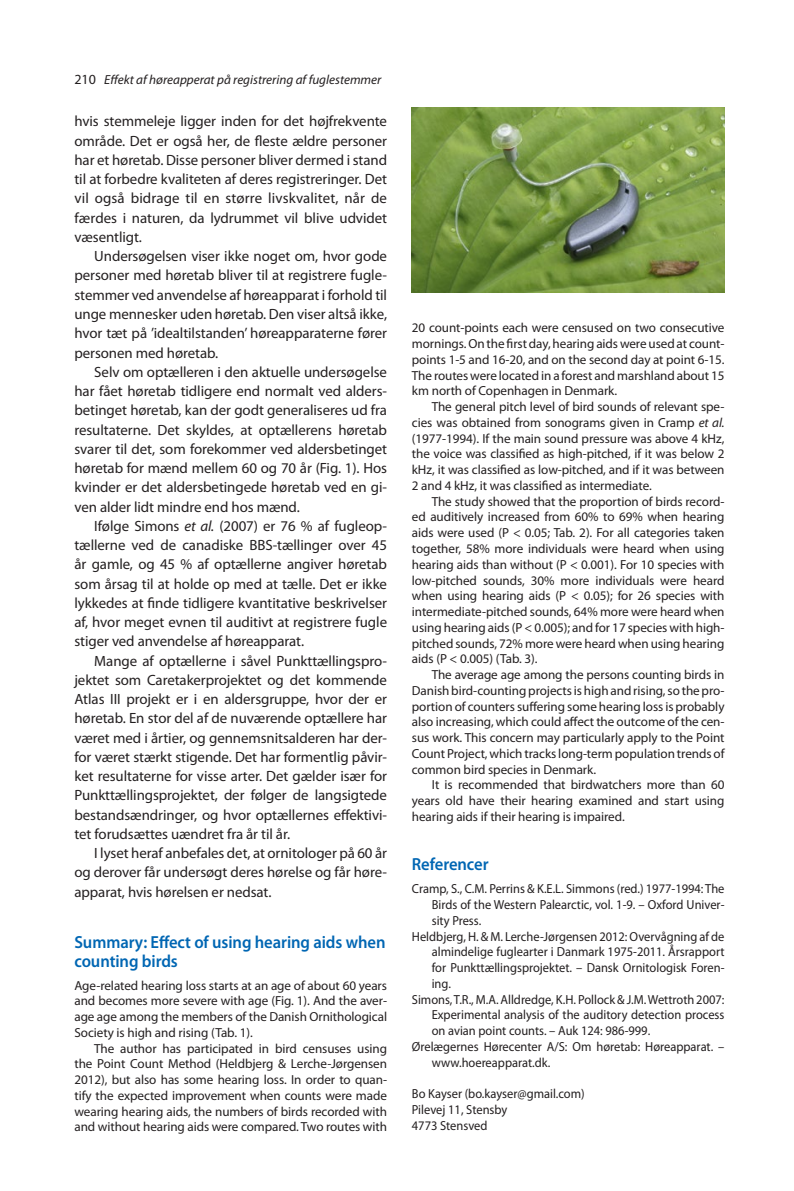
<style>
.page{position:relative;width:794px;height:1191px;background:#fff}
.page>*{position:absolute;margin:0;border:0;box-sizing:border-box;transform-origin:0 0}
.t1{font:600 17.5px/19.2px "Myriad Pro";letter-spacing:-.005em;color:#0166b3;scale:.95 1}
.t2{font:14.88px/19.2px "Myriad Pro";letter-spacing:-.005em;color:#231f20;text-align:justify}
.t3{font:13.12px/15.8px "Myriad Pro";letter-spacing:-.005em;color:#231f20;text-align:justify}
.t4{font:13.12px/15.8px "Myriad Pro";letter-spacing:-.005em;color:#231f20;scale:.95 1}
.t5{font:italic 13.12px "Myriad Pro";color:#231f20}
.s1{font-style:normal;font-size:14px}
.s2{font-style:italic}
</style>
<div class="page">
<img style="left:412px;top:107px;width:312px;height:186px">
<p class="t5" style="left:74px;top:72px;width:308px"><span class="s1">210</span> Effekt af høreapperat på registrering af fuglestemmer</p>
<p class="t2" style="left:74px;top:112px;width:314px">hvis stemmeleje ligger inden for det højfrekvente område. Det er også her, de fleste ældre personer har et høretab. Disse personer bliver dermed i stand til at forbedre kvaliteten af deres registreringer. Det vil også bidrage til en større livskvalitet, når de færdes i naturen, da lydrummet vil blive udvidet væsentligt.</p>
<p class="t2" style="left:74px;top:246px;width:314px;text-indent:20px">Undersøgelsen viser ikke noget om, hvor gode personer med høretab bliver til at registrere fugle&shy;stemmer ved anvendelse af høreapparat i forhold til unge mennesker uden høretab. Den viser altså ikke, hvor tæt på ’idealtilstanden’ høreapparaterne fører personen med høretab.</p>
<p class="t2" style="left:74px;top:362px;width:314px;text-indent:20px">Selv om optælleren i den aktuelle undersøgelse har fået høretab tidligere end normalt ved alders&shy;betinget høretab, kan der godt generaliseres ud fra resultaterne. Det skyldes, at optællerens høretab svarer til det, som forekommer ved aldersbetinget høretab for mænd mellem 60 og 70 år (Fig. 1). Hos kvinder er det aldersbetingede høretab ved en gi&shy;ven alder lidt mindre end hos mænd.</p>
<p class="t2" style="left:74px;top:516px;width:314px;text-indent:20px">Ifølge Simons <span class="s2">et al.</span> (2007) er 76 % af fugleop&shy;tællerne ved de canadiske BBS-tællinger over 45 år gamle, og 45 % af optællerne angiver høretab som årsag til at holde op med at tælle. Det er ikke lykkedes at finde tidligere kvantitative beskrivelser af, hvor meget evnen til auditivt at registrere fugle stiger ved anvendelse af høreapparat.</p>
<p class="t2" style="left:74px;top:651px;width:314px;text-indent:20px">Mange af optællerne i såvel Punkttællingspro&shy;jektet som Caretakerprojektet og det kommende Atlas III projekt er i en aldersgruppe, hvor der er høretab. En stor del af de nuværende optællere har været med i årtier, og gennemsnitsalderen har der&shy;for været stærkt stigende. Det har formentlig påvir&shy;ket resultaterne for visse arter. Det gælder især for Punkttællingsprojektet, der følger de langsigtede bestandsændringer, og hvor optællernes effektivi&shy;tet forudsættes uændret fra år til år.</p>
<p class="t2" style="left:74px;top:843px;width:314px;text-indent:20px">I lyset heraf anbefales det, at ornitologer på 60 år og derover får undersøgt deres hørelse og får høre&shy;apparat, hvis hørelsen er nedsat.</p>
<h1 class="t1" style="left:74px;top:931px;width:329px">Summary: Effect of using hearing aids when counting birds</h1>
<p class="t3" style="left:74px;top:977px;width:314px">Age-related hearing loss starts at an age of about 60 years and becomes more severe with age (Fig. 1). And the aver&shy;age age among the members of the Danish Ornithological Society is high and rising (Tab. 1).</p>
<p class="t3" style="left:74px;top:1040px;width:314px;text-indent:20px">The author has participated in bird censuses using the Point Count Method (Heldbjerg &amp; Lerche-Jørgensen 2012), but also has some hearing loss. In order to quan&shy;tify the expected improvement when counts were made wearing hearing aids, the numbers of birds recorded with and without hearing aids were compared. Two routes with</p>
<p class="t3" style="left:412px;top:320px;width:314px">20 count-points each were censused on two consecutive mornings. On the first day, hearing aids were used at count&shy;points 1-5 and 16-20, and on the second day at point 6-15.<br>The routes were located in a forest and marshland about 15 km north of Copenhagen in Denmark.</p>
<p class="t3" style="left:412px;top:399px;width:314px;text-indent:20px">The general pitch level of bird sounds of relevant spe&shy;cies was obtained from sonograms given in Cramp <span class="s2">et al. </span>(1977-1994). If the main sound pressure was above 4 kHz, the voice was classified as high-pitched, if it was below 2 kHz, it was classified as low-pitched, and if it was between 2 and 4 kHz, it was classified as intermediate.</p>
<p class="t3" style="left:412px;top:493px;width:314px;text-indent:20px">The study showed that the proportion of birds record&shy;ed auditively increased from 60% to 69% when hearing aids were used (P &lt; 0.05; Tab. 2). For all categories taken together, 58% more individuals were heard when using hearing aids than without (P &lt; 0.001). For 10 species with low-pitched sounds, 30% more individuals were heard when using hearing aids (P &lt; 0.05); for 26 species with intermediate-pitched sounds, 64% more were heard when using hearing aids (P &lt; 0.005); and for 17 species with high&shy;pitched sounds, 72% more were heard when using hearing aids (P &lt; 0.005) (Tab. 3).</p>
<p class="t3" style="left:412px;top:666px;width:314px;text-indent:20px">The average age among the persons counting birds in Danish bird-counting projects is high and rising, so the pro&shy;portion of counters suffering some hearing loss is probably also increasing, which could affect the outcome of the cen&shy;sus work. This concern may particularly apply to the Point Count Project, which tracks long-term population trends of common bird species in Denmark.</p>
<p class="t3" style="left:412px;top:777px;width:314px;text-indent:20px">It is recommended that birdwatchers more than 60 years old have their hearing examined and start using hearing aids if their hearing is impaired.</p>
<h1 class="t1" style="left:412px;top:854px;width:82px">Referencer</h1>
<p class="t4" style="left:412px;top:880px;width:330px">Cramp, S., C.M. Perrins &amp; K.E.L. Simmons (red.) 1977-1994: The</p>
<p class="t4" style="left:432px;top:896px;width:310px">Birds of the Western Palearctic, vol. 1-9. – Oxford Univer-</p>
<p class="t4" style="left:432px;top:912px;width:54px">sity Press.</p>
<p class="t4" style="left:412px;top:928px;width:330px">Heldbjerg, H. &amp; M. Lerche-Jørgensen 2012: Overvågning af de</p>
<p class="t4" style="left:432px;top:943px;width:310px">almindelige fuglearter i Danmark 1975-2011. Årsrapport</p>
<p class="t4" style="left:432px;top:959px;width:310px">for Punkttællingsprojektet. – Dansk Ornitologisk Foren-</p>
<p class="t4" style="left:432px;top:975px;width:22px">ing.</p>
<p class="t4" style="left:412px;top:991px;width:330px">Simons, T.R., M.A. Alldredge, K.H. Pollock &amp; J.M. Wettroth 2007:</p>
<p class="t4" style="left:432px;top:1006px;width:310px">Experimental analysis of the auditory detection process</p>
<p class="t4" style="left:432px;top:1022px;width:231px">on avian point counts. – Auk 124: 986-999.</p>
<p class="t4" style="left:412px;top:1038px;width:330px">Ørelægernes Hørecenter A/S: Om høretab: Høreapparat. –</p>
<p class="t4" style="left:432px;top:1054px;width:126px">www.hoereapparat.dk.</p>
<p class="t4" style="left:412px;top:1085px;width:183px">Bo Kayser (bo.kayser@gmail.com)<br>Pilevej 11, Stensby<br>4773 Stensved</p>
</div>
